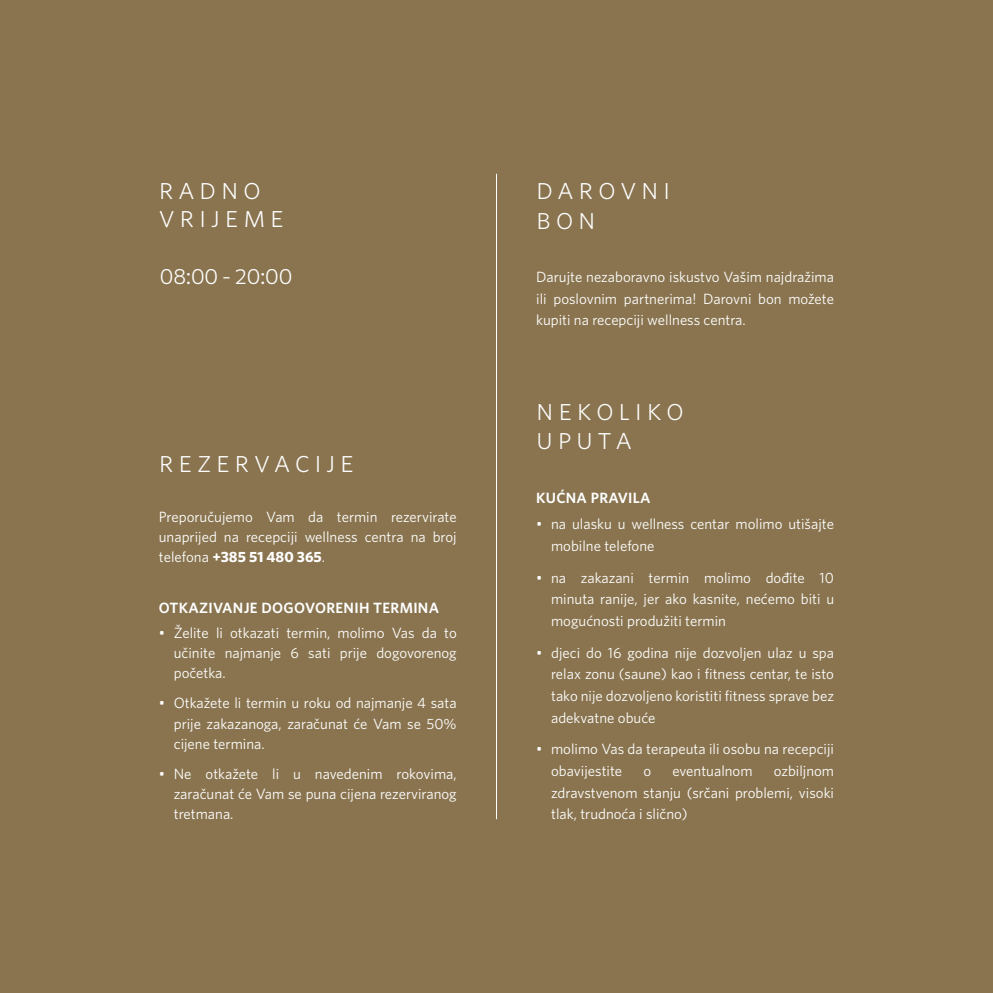
<style>
.page{position:relative;width:993px;height:993px;background:#fff}
.page>*{position:absolute;margin:0;border:0;box-sizing:border-box;transform-origin:0 0}
.t1{font:31.5px/29.6px "Whitney Light SC";letter-spacing:.15em;color:#fff}
.t2{font:300 21px "Commissioner";color:#fff}
.t3{font:14.88px/21.7px "Whitney";color:#fff;text-align:justify}
.t4{font:600 14.88px "Whitney";letter-spacing:.02em;color:#fff}
.s1{font-weight:700}
</style>
<div class="page">
<div style="left:0;top:0;width:992px;height:992px;background:#89744f"></div>
<hr style="left:496px;top:174px;width:1px;height:645px;background:#fff">
<p class="t1" style="left:159px;top:173px;width:127px;line-height:28px">radno vrijeme</p>
<p class="t3" style="left:159px;top:261px;width:159px">Pon. - Ned. 07:00 – 19:00</p>
<p class="t2" style="left:160px;top:260px;width:134px">08:00 - 20:00</p>
<p class="t1" style="left:159px;top:445px;width:196px">rezervacije</p>
<p class="t3" style="left:159px;top:506px;width:299px;line-height:20.1px">Preporučujemo Vam da termin rezervirate unaprijed na recepciji wellness centra na broj telefona <span class="s1">+385 51 480 365</span>.</p>
<p class="t4" style="left:159px;top:597px;width:281px">OTKAZIVANJE DOGOVORENIH TERMINA</p>
<p class="t3" style="left:174px;top:622px;width:284px;line-height:20.1px;text-indent:-15px">• Želite li otkazati termin, molimo Vas da to učinite najmanje 6 sati prije dogovorenog početka.</p>
<p class="t3" style="left:174px;top:692px;width:284px;line-height:20.1px;text-indent:-15px">• Otkažete li termin u roku od najmanje 4 sata prije zakazanoga, zaračunat će Vam se 50% cijene termina.</p>
<p class="t3" style="left:174px;top:763px;width:284px;line-height:20.1px;text-indent:-15px">• Ne otkažete li u navedenim rokovima, zaračunat će Vam se puna cijena rezerviranog tretmana.</p>
<p class="t1" style="left:536px;top:173px;width:136px">darovni bon</p>
<p class="t3" style="left:536px;top:265px;width:299px">Darujte nezaboravno iskustvo Vašim najdražima ili poslovnim partnerima! Darovni bon možete kupiti na recepciji wellness centra.</p>
<p class="t1" style="left:536px;top:393px;width:149px">nekoliko uputa</p>
<p class="t4" style="left:536px;top:487px;width:116px">KUĆNA PRAVILA</p>
<p class="t3" style="left:551px;top:512px;width:284px;text-indent:-15px">• na ulasku u wellness centar molimo utišajte mobilne telefone</p>
<p class="t3" style="left:551px;top:566px;width:284px;text-indent:-15px">• na zakazani termin molimo dođite 10 minuta ranije, jer ako kasnite, nećemo biti u mogućnosti produžiti termin</p>
<p class="t3" style="left:551px;top:641px;width:284px;text-indent:-15px">• djeci do 16 godina nije dozvoljen ulaz u spa relax zonu (saune) kao i fitness centar, te isto tako nije dozvoljeno koristiti fitness sprave bez adekvatne obuće</p>
<p class="t3" style="left:551px;top:737px;width:284px;text-indent:-15px">• molimo Vas da terapeuta ili osobu na recepciji obavijestite</p>
<p class="t3" style="left:551px;top:759px;width:284px;text-indent:222px">ozbiljnom zdravstvenom stanju (srčani problemi, visoki tlak, trudnoća i slično)</p>
<p class="t3" style="left:643px;top:759px;width:9px">o</p>
<p class="t3" style="left:672px;top:759px;width:82px">eventualnom</p>
</div>
